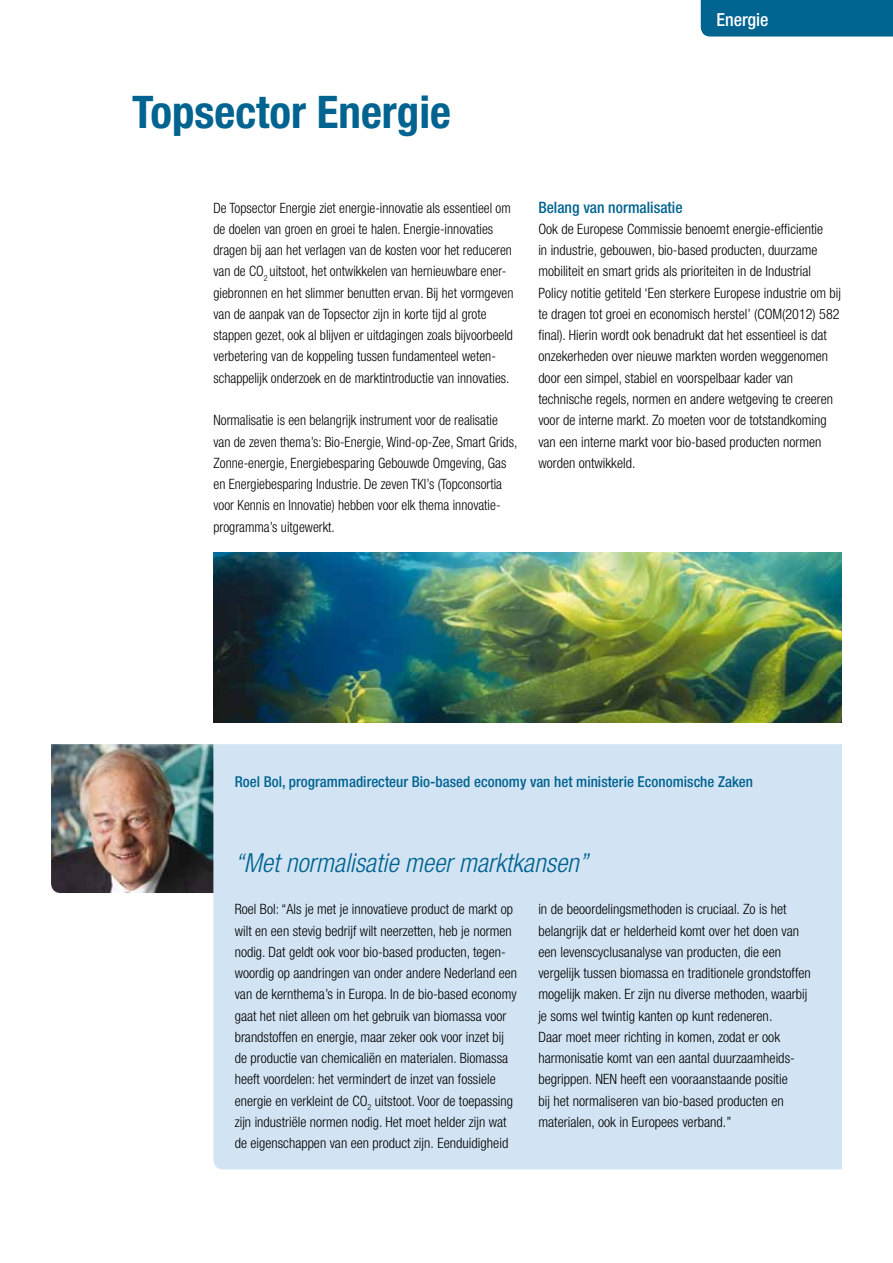
<style>
.page{position:relative;width:893px;height:1263px;background:#fff}
.page>*{position:absolute;margin:0;border:0;box-sizing:border-box;transform-origin:0 0}
.t1{font:700 condensed 45px "Helvetica Neue LT Std";color:#006390}
.t2{font:italic 300 condensed 26.25px "Helvetica Neue LT Std";color:#006390}
.t3{font:500 condensed 18px "Helvetica Neue LT Std";color:#fff}
.t4{font:500 condensed 15.75px "Helvetica Neue LT Std";color:#006390}
.t5{font:500 condensed 15px "Helvetica Neue LT Std";color:#006390}
.t6{font:300 condensed 14.25px/21.3px "Helvetica Neue LT Std";color:#000}
.t7{font:300 condensed 14.25px/21.3px "Helvetica Neue LT Std";color:#000;scale:.96 1}
</style>
<div class="page">
<img style="left:213px;top:553px;width:629px;height:170px">
<div style="left:213px;top:744px;width:629px;height:425px;background:#d2e4f4"></div>
<img style="left:51px;top:744px;width:162px;height:149px">
<div style="left:701px;top:0;width:192px;height:37px;background:#006390"></div>
<p class="t3" style="left:716px;top:8px;width:54px">Energie</p>
<h1 class="t1" style="left:132px;top:84px;width:320px">Topsector Energie</h1>
<p class="t7" style="left:213px;top:197px;width:314px">De Topsector Energie ziet energie-innovatie als essentieel om de doelen van groen en groei te halen. Energie-innovaties dragen bij aan het verlagen van de kosten voor het reduceren van de CO<sub>2</sub> uitstoot, het ontwikkelen van hernieuwbare ener&shy;giebronnen en het slimmer benutten ervan. Bij het vormgeven van de aanpak van de Topsector zijn in korte tijd al grote stappen gezet, ook al blijven er uitdagingen zoals bijvoorbeeld verbetering van de koppeling tussen fundamenteel weten&shy;schappelijk onderzoek en de marktintroductie van innovaties.</p>
<p class="t7" style="left:213px;top:409px;width:318px">Normalisatie is een belangrijk instrument voor de realisatie van de zeven thema’s: Bio-Energie, Wind-op-Zee, Smart Grids, Zonne-energie, Energiebesparing Gebouwde Omgeving, Gas en Energiebesparing Industrie. De zeven TKI’s (Topconsortia voor Kennis en Innovatie) hebben voor elk thema innovatie&shy;programma’s uitgewerkt.</p>
<p class="t4" style="left:538px;top:198px;width:146px">Belang van normalisatie</p>
<p class="t6" style="left:538px;top:218px;width:304px">Ook de Europese Commissie benoemt energie-efficientie<br>in industrie, gebouwen, bio-based producten, duurzame mobiliteit en smart grids als prioriteiten in de Industrial Policy notitie getiteld ‘Een sterkere Europese industrie om bij te dragen tot groei en economisch herstel’ (COM(2012) 582 final). Hierin wordt ook benadrukt dat het essentieel is dat onzekerheden over nieuwe markten worden weggenomen door een simpel, stabiel en voorspelbaar kader van technische regels, normen en andere wetgeving te creeren voor de interne markt. Zo moeten voor de totstandkoming van een interne markt voor bio-based producten normen worden ontwikkeld.</p>
<p class="t5" style="left:235px;top:772px;width:520px">Roel Bol, programmadirecteur Bio-based economy van het ministerie Economische Zaken</p>
<h2 class="t2" style="left:235px;top:847px;width:355px">“Met normalisatie meer marktkansen”</h2>
<p class="t6" style="left:235px;top:898px;width:284px">Roel Bol: “Als je met je innovatieve product de markt op wilt en een stevig bedrijf wilt neerzetten, heb je normen nodig. Dat geldt ook voor bio-based producten, tegen&shy;woordig op aandringen van onder andere Nederland een van de kernthema’s in Europa. In de bio-based economy gaat het niet alleen om het gebruik van biomassa voor brandstoffen en energie, maar zeker ook voor inzet bij de productie van chemicaliën en materialen. Biomassa heeft voordelen: het vermindert de inzet van fossiele energie en verkleint de CO<sub>2</sub> uitstoot. Voor de toepassing zijn industriële normen nodig. Het moet helder zijn wat de eigenschappen van een product zijn. Eenduidigheid</p>
<p class="t6" style="left:538px;top:898px;width:274px">in de beoordelingsmethoden is cruciaal. Zo is het belangrijk dat er helderheid komt over het doen van een levenscyclusanalyse van producten, die een vergelijk tussen biomassa en traditionele grondstoffen mogelijk maken. Er zijn nu diverse methoden, waarbij je soms wel twintig kanten op kunt redeneren.<br>Daar moet meer richting in komen, zodat er ook harmonisatie komt van een aantal duurzaamheids&shy;begrippen. NEN heeft een vooraanstaande positie<br>bij het normaliseren van bio-based producten en materialen, ook in Europees verband.”</p>
</div>
